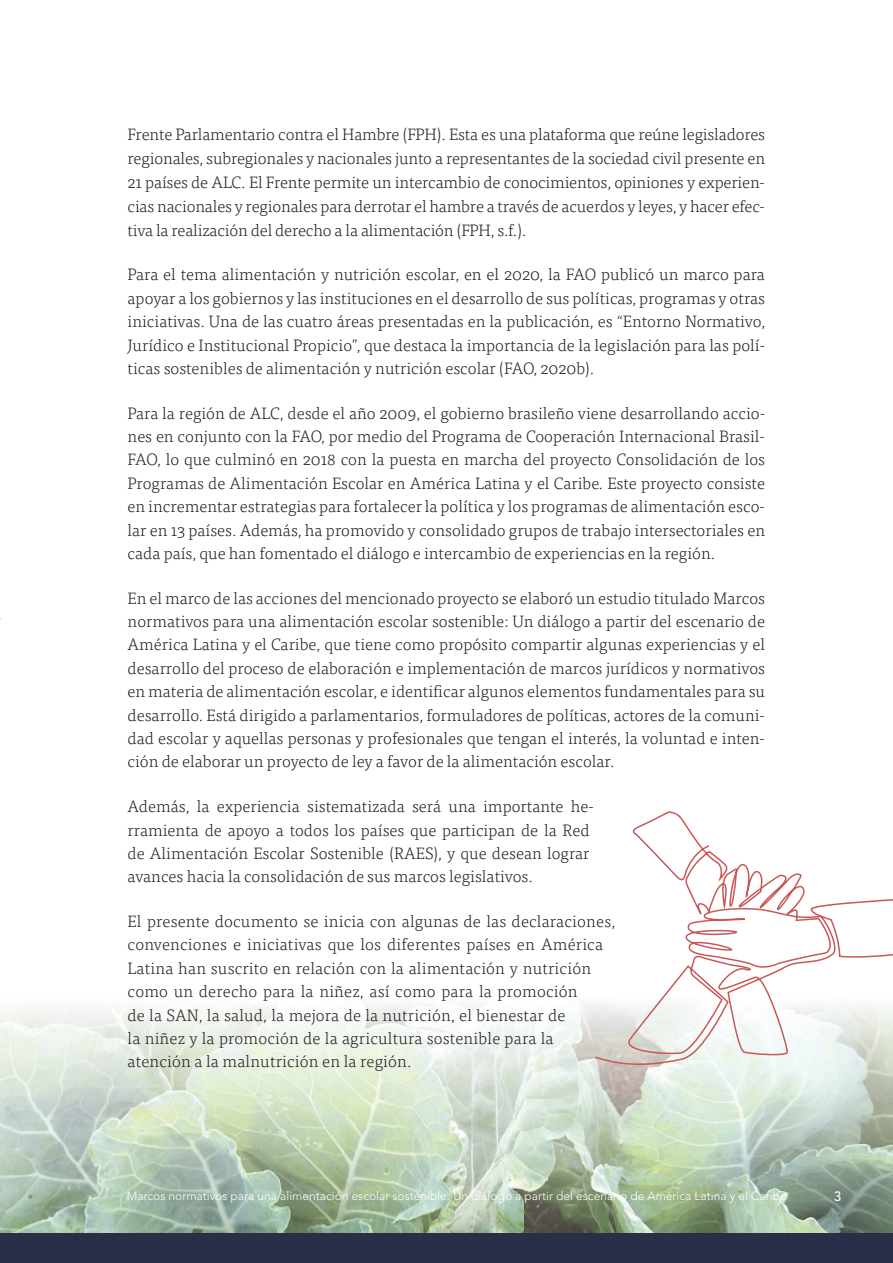
<style>
.page{position:relative;width:893px;height:1263px;background:#fff}
.page>*{position:absolute;margin:0;border:0;box-sizing:border-box;transform-origin:0 0}
.t1{font:300 16.5px/23.4px "Tisa OT";color:#231f20;text-align:justify}
.t2{font:500 13.5px "Avenir";color:#fff}
.t3{font:300 12px "Avenir";color:#fff}
.s1{font-style:italic}
</style>
<div class="page">
<img style="left:1px;top:1003px;width:892px;height:230px">
<div style="left:1px;top:1233px;width:892px;height:30px;background:#2a2f49"></div>
<img style="left:0;top:997px;width:1px;height:266px">
<svg style="left:594px;top:812px;width:299px;height:257px"></svg>
<p class="t1" style="left:128px;top:122px;width:639px;line-height:24px">Frente Parlamentario contra el Hambre (FPH). Esta es una plataforma que reúne legisladores regionales, subregionales y nacionales junto a representantes de la sociedad civil presente en 21 países de ALC. El Frente permite un intercambio de conocimientos, opiniones y experien&shy;cias nacionales y regionales para derrotar el hambre a través de acuerdos y leyes, y hacer efec&shy;tiva la realización del derecho a la alimentación (FPH, s.f.).</p>
<p class="t1" style="left:128px;top:263px;width:639px">Para el tema alimentación y nutrición escolar, en el 2020, la FAO publicó un marco para apoyar a los gobiernos y las instituciones en el desarrollo de sus políticas, programas y otras iniciativas. Una de las cuatro áreas presentadas en la publicación, es “Entorno Normativo, Jurídico e Institucional Propicio”, que destaca la importancia de la legislación para las polí&shy;ticas sostenibles de alimentación y nutrición escolar (FAO, 2020b).</p>
<p class="t1" style="left:128px;top:401px;width:639px">Para la región de ALC, desde el año 2009, el gobierno brasileño viene desarrollando accio&shy;nes en conjunto con la FAO, por medio del Programa de Cooperación Internacional Brasil-FAO, lo que culminó en 2018 con la puesta en marcha del proyecto Consolidación de los Programas de Alimentación Escolar en América Latina y el Caribe<span class="s1">.</span> Este proyecto consiste en incrementar estrategias para fortalecer la política y los programas de alimentación esco&shy;lar en 13 países. Además, ha promovido y consolidado grupos de trabajo intersectoriales en cada país, que han fomentado el diálogo e intercambio de experiencias en la región.</p>
<p class="t1" style="left:128px;top:586px;width:639px">En el marco de las acciones del mencionado proyecto se elaboró un estudio titulado Marcos normativos para una alimentación escolar sostenible: Un diálogo a partir del escenario de América Latina y el Caribe, que tiene como propósito compartir algunas experiencias y el desarrollo del proceso de elaboración e implementación de marcos jurídicos y normativos en materia de alimentación escolar, e identificar algunos elementos fundamentales para su desarrollo. Está dirigido a parlamentarios, formuladores de políticas, actores de la comuni&shy;dad escolar y aquellas personas y profesionales que tengan el interés, la voluntad e inten&shy;ción de elaborar un proyecto de ley a favor de la alimentación escolar.</p>
<p class="t1" style="left:128px;top:795px;width:468px;text-align:left">Además, la experiencia sistematizada será una importante he&shy;rramienta de apoyo a todos los países que participan de la Red de Alimentación Escolar Sostenible (RAES), y que desean lograr avances hacia la consolidación de sus marcos legislativos.</p>
<p class="t1" style="left:128px;top:910px;width:489px;text-align:left">El presente documento se inicia con algunas de las declaraciones, convenciones e iniciativas que los diferentes países en América Latina han suscrito en relación con la alimentación y nutrición como un derecho para la niñez, así como para la promoción<br>de la SAN, la salud, la mejora de la nutrición, el bienestar de<br>la niñez y la promoción de la agricultura sostenible para la atención a la malnutrición en la región.</p>
<p class="t3" style="left:127px;top:1188px;width:661px">Marcos normativos para una alimentación escolar sostenible: Un diálogo a partir del escenario de América Latina y el Caribe</p>
<p class="t2" style="left:834px;top:1188px;width:9px">3</p>
</div>
